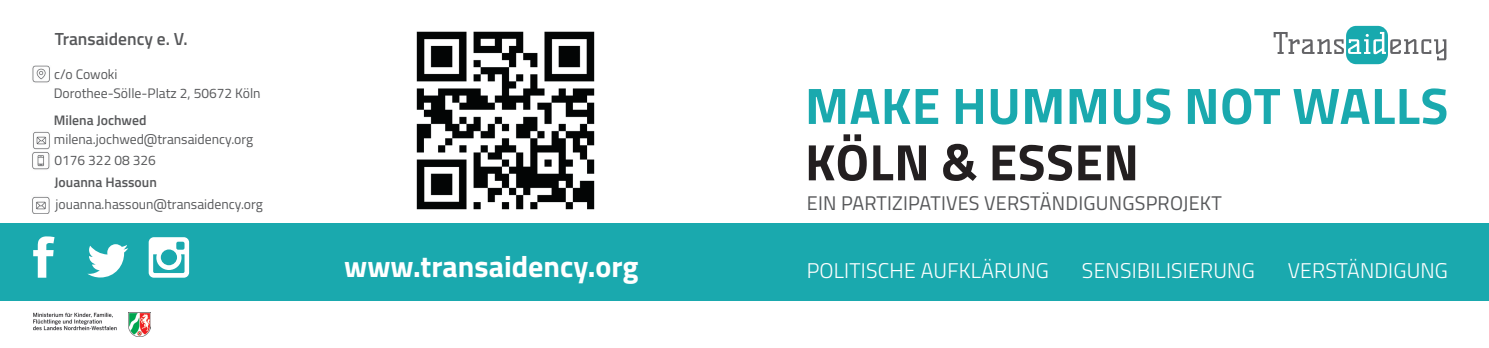
<style>
.page{position:relative;width:1489px;height:348px;background:#fff}
.page>*{position:absolute;margin:0;border:0;box-sizing:border-box;transform-origin:0 0}
.t1{font:700 51.25px "Titillium";letter-spacing:.01em;color:#1aa9ae}
.t2{font:700 51.25px "Titillium";letter-spacing:.01em;color:#231f20}
.t3{font:700 30px "Titillium";color:#fff}
.t4{font:300 21.25px "Titillium";letter-spacing:.01em;color:#fff}
.t5{font:19.75px "Titillium";letter-spacing:.01em;color:#57585a}
.t6{font:600 17.5px "Titillium";color:#57585a}
.t7{font:13.75px "Titillium";color:#57585a}
.t8{font:600 13.75px "Titillium";color:#57585a}
</style>
<div class="page">
<div style="left:0;top:222px;width:1488px;height:78px;background:#1aa9ae"></div>
<svg style="left:1273px;top:26px;width:173px;height:38px"></svg>
<img style="left:33px;top:312px;width:117px;height:24px">
<img style="left:33px;top:131px;width:17px;height:18px">
<img style="left:32px;top:196px;width:18px;height:17px">
<img style="left:32px;top:152px;width:18px;height:18px">
<img style="left:32px;top:65px;width:18px;height:18px">
<svg style="left:149px;top:237px;width:40px;height:40px"></svg>
<svg style="left:87px;top:244px;width:41px;height:33px"></svg>
<svg style="left:33px;top:236px;width:22px;height:41px"></svg>
<img style="left:416px;top:32px;width:179px;height:178px">
<p class="t6" style="left:55px;top:25px;width:134px">Transaidency e. V.</p>
<p class="t7" style="left:54px;top:64px;width:65px">c/o Cowoki</p>
<p class="t7" style="left:54px;top:83px;width:208px">Dorothee-Sölle-Platz 2, 50672 Köln</p>
<p class="t8" style="left:54px;top:110px;width:94px">Milena Jochwed</p>
<p class="t7" style="left:54px;top:129px;width:201px">milena.jochwed@transaidency.org</p>
<p class="t7" style="left:54px;top:150px;width:103px">0176 322 08 326</p>
<p class="t8" style="left:55px;top:171px;width:104px">Jouanna Hassoun</p>
<p class="t7" style="left:55px;top:193px;width:209px">jouanna.hassoun@transaidency.org</p>
<h1 class="t1" style="left:805px;top:67px;width:645px">MAKE HUMMUS NOT WALLS</h1>
<h1 class="t2" style="left:805px;top:123px;width:335px">KÖLN &amp; ESSEN</h1>
<h3 class="t5" style="left:807px;top:188px;width:416px">EIN PARTIZIPATIVES VERSTÄNDIGUNGSPROJEKT</h3>
<h2 class="t3" style="left:344px;top:243px;width:296px">www.transaidency.org</h2>
<h3 class="t4" style="left:806px;top:254px;width:244px">POLITISCHE AUFKLÄRUNG</h3>
<h3 class="t4" style="left:1081px;top:254px;width:174px">SENSIBILISIERUNG</h3>
<h3 class="t4" style="left:1287px;top:254px;width:162px">VERSTÄNDIGUNG</h3>
</div>
